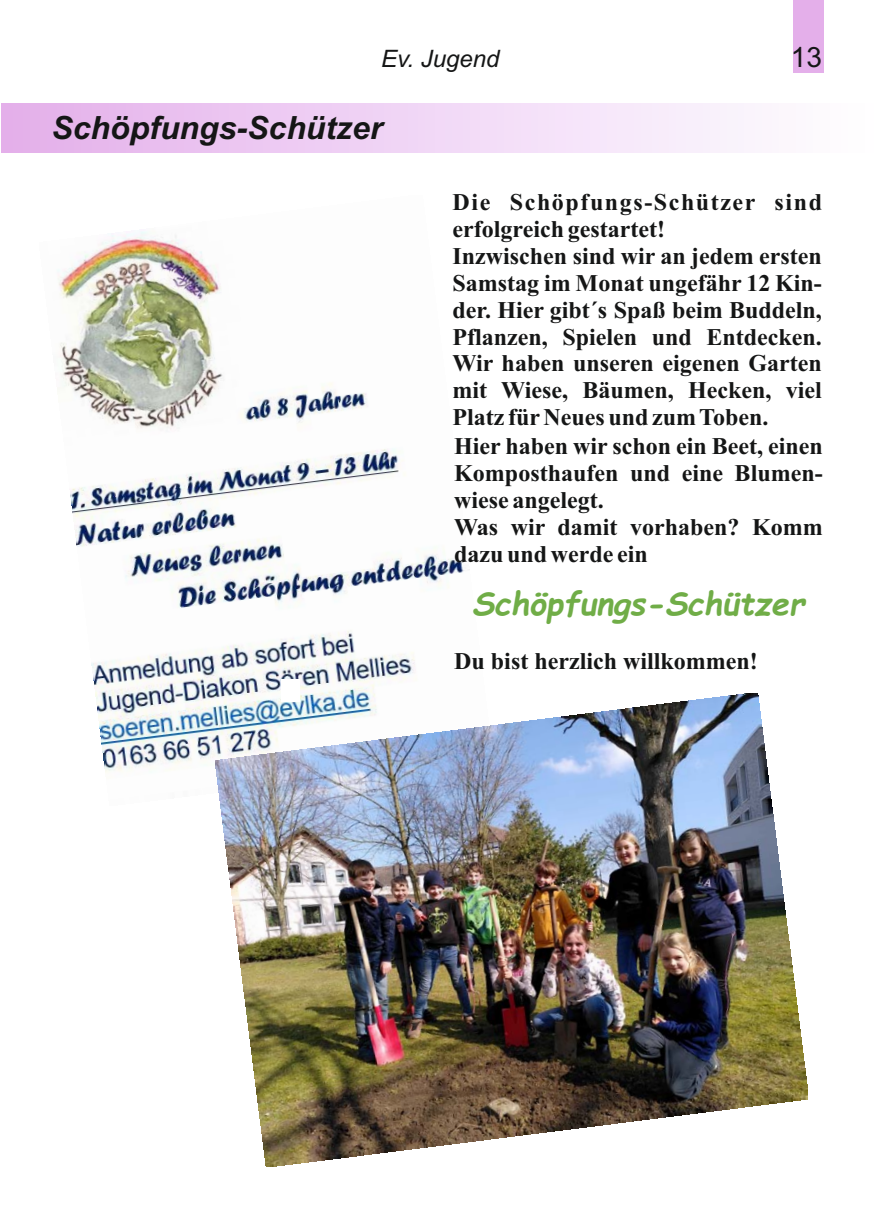
<style>
.page{position:relative;width:874px;height:1225px;background:#fff}
.page>*{position:absolute;margin:0;border:0;box-sizing:border-box;transform-origin:0 0}
.t1{font:italic 700 32px "Comic Sans MS";color:#70ad47}
.t2{font:italic 700 32px "Arial";color:#151616}
.t3{font:28px "Arial";color:#151616}
.t4{font:700 24px/26.8px "Times New Roman";color:#151616}
.t5{font:italic 24px "Arial";color:#151616}
</style>
<div class="page">
<img style="left:57px;top:231px;width:413px;height:542px">
<div style="left:2px;top:104px;width:871px;height:49px;background:linear-gradient(to right,#e4b0eb,#feffff)"></div>
<div style="left:792px;top:0;width:31px;height:73px;background:#e4afea"></div>
<img style="left:215px;top:693px;width:592px;height:473px">
<img style="left:281px;top:679px;width:18px;height:22px">
<p class="t5" style="left:381px;top:50px;width:120px">Ev. Jugend</p>
<p class="t3" style="left:790px;top:47px;width:33px">13</p>
<p class="t2" style="left:51px;top:116px;width:332px">Schöpfungs-Schützer</p>
<p class="t4" style="left:452px;top:191px;width:371px">Die Schöpfungs-Schützer sind erfolgreich gestartet!<br>Inzwischen sind wir an jedem ersten<br>Samstag im Monat ungefähr 12 Kin&shy;der. Hier gibt´s Spaß beim Buddeln,<br>Pflanzen, Spielen und Entdecken.<br>Wir haben unseren eigenen Garten mit Wiese, Bäumen, Hecken, viel<br>Platz für Neues und zum Toben.</p>
<p class="t4" style="left:454px;top:435px;width:370px">Hier haben wir schon ein Beet, einen<br>Komposthaufen und eine Blumen&shy;wiese angelegt.<br>Was wir damit vorhaben? Komm dazu und werde ein</p>
<p class="t1" style="left:472px;top:590px;width:334px">Schöpfungs-Schützer</p>
<p class="t4" style="left:454px;top:650px;width:305px">Du bist herzlich willkommen!</p>
</div>
